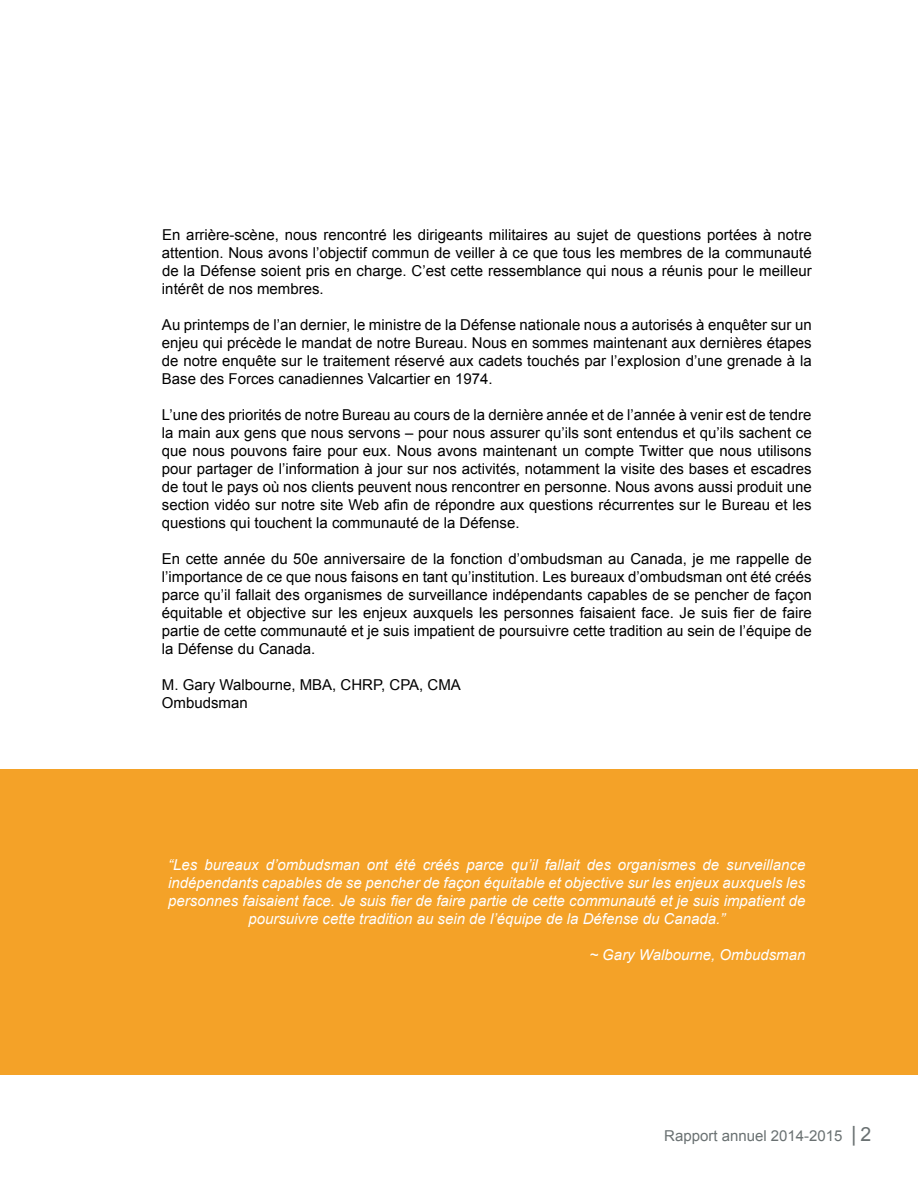
<style>
.page{position:relative;width:918px;height:1188px;background:#fff}
.page>*{position:absolute;margin:0;border:0;box-sizing:border-box;transform-origin:0 0}
.t1{font:15px/18px "Arial";color:#000;text-align:justify}
.t2{font:italic 15px/18px "Arial";color:#fff;text-align:center}
.t3{font:15px "Arial";color:#6a7172}
.s1{font-size:21px}
.s2{font-size:19.5px}
</style>
<div class="page">
<div style="left:0;top:770px;width:918px;height:306px;background:#f4a228"></div>
<p class="t1" style="left:162px;top:225px;width:651px">En arrière-scène, nous rencontré les dirigeants militaires au sujet de questions portées à notre attention. Nous avons l’objectif commun de veiller à ce que tous les membres de la communauté de la Défense soient pris en charge. C’est cette ressemblance qui nous a réunis pour le meilleur intérêt de nos membres.</p>
<p class="t1" style="left:162px;top:315px;width:651px">Au printemps de l’an dernier, le ministre de la Défense nationale nous a autorisés à enquêter sur un enjeu qui précède le mandat de notre Bureau. Nous en sommes maintenant aux dernières étapes de notre enquête sur le traitement réservé aux cadets touchés par l’explosion d’une grenade à la Base des Forces canadiennes Valcartier en 1974.</p>
<p class="t1" style="left:162px;top:405px;width:651px">L’une des priorités de notre Bureau au cours de la dernière année et de l’année à venir est de tendre la main aux gens que nous servons – pour nous assurer qu’ils sont entendus et qu’ils sachent ce que nous pouvons faire pour eux. Nous avons maintenant un compte Twitter que nous utilisons pour partager de l’information à jour sur nos activités, notamment la visite des bases et escadres de tout le pays où nos clients peuvent nous rencontrer en personne. Nous avons aussi produit une section vidéo sur notre site Web afin de répondre aux questions récurrentes sur le Bureau et les questions qui touchent la communauté de la Défense.</p>
<p class="t1" style="left:162px;top:549px;width:651px">En cette année du 50e anniversaire de la fonction d’ombudsman au Canada, je me rappelle de l’importance de ce que nous faisons en tant qu’institution. Les bureaux d’ombudsman ont été créés parce qu’il fallait des organismes de surveillance indépendants capables de se pencher de façon équitable et objective sur les enjeux auxquels les personnes faisaient face. Je suis fier de faire partie de cette communauté et je suis impatient de poursuivre cette tradition au sein de l’équipe de la Défense du Canada.</p>
<p class="t1" style="left:162px;top:675px;width:300px">M. Gary Walbourne, MBA, CHRP, CPA, CMA<br>Ombudsman</p>
<p class="t2" style="left:168px;top:855px;width:639px">“Les bureaux d’ombudsman ont été créés parce qu’il fallait des organismes de surveillance indépendants capables de se pencher de façon équitable et objective sur les enjeux auxquels les personnes faisaient face. Je suis fier de faire partie de cette communauté et je suis impatient de poursuivre cette tradition au sein de l’équipe de la Défense du Canada.”</p>
<p class="t2" style="left:589px;top:945px;width:218px">~ Gary Walbourne, Ombudsman</p>
<p class="t3" style="left:664px;top:1125px;width:209px">Rapport annuel 2014-2015 <span class="s1">|</span> <span class="s2">2</span></p>
</div>
